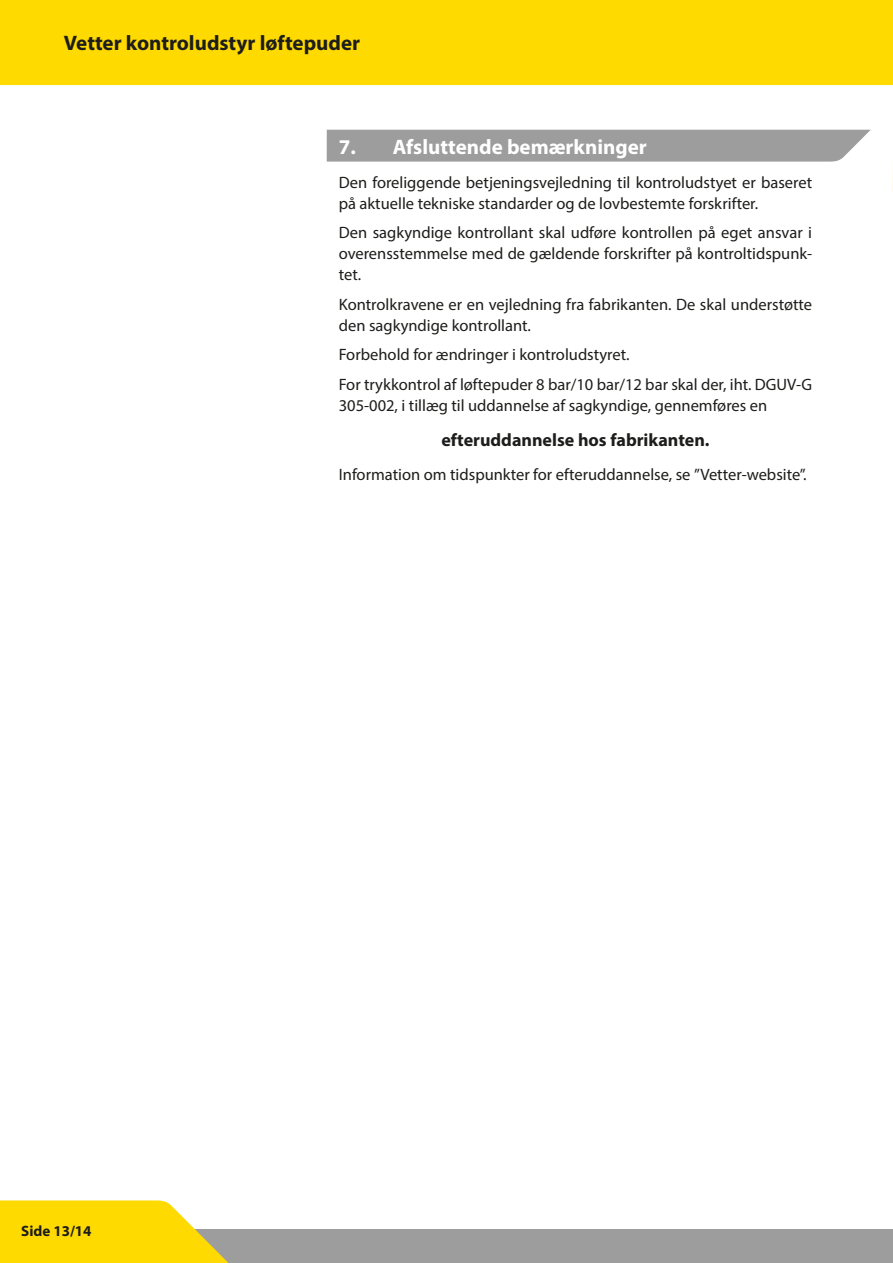
<style>
.page{position:relative;width:893px;height:1263px;background:#fff}
.page>*{position:absolute;margin:0;border:0;box-sizing:border-box;transform-origin:0 0}
.t1{font:700 21px "Myriad Pro";color:#1d1d1b}
.t2{font:700 21px "Myriad Pro";color:#fff}
.t3{font:700 18px "Myriad Pro";color:#1d1d1b}
.t4{font:16.5px/21px "Myriad Pro";color:#1d1d1b}
.t5{font:700 15px "Myriad Pro";color:#1d1d1b}
</style>
<div class="page">
<div style="left:0;top:1229px;width:893px;height:34px;background:#9d9d9d"></div>
<div style="left:0;top:0;width:892px;height:85px;background:#ffda00"></div>
<svg style="left:0;top:1200px;width:229px;height:63px"></svg>
<div style="left:327px;top:130px;width:544px;height:32px;background:#9d9d9d"></div>
<svg style="left:892px;top:0;width:1px;height:192px"></svg>
<p class="t1" style="left:64px;top:29px;width:298px">Vetter kontroludstyr løftepuder</p>
<p class="t2" style="left:339px;top:133px;width:310px">7. Afsluttende bemærkninger</p>
<p class="t4" style="left:339px;top:171px;width:475px">Den foreliggende betjeningsvejledning til kontroludstyet er baseret på aktuelle tekniske standarder og de lovbestemte forskrifter.</p>
<p class="t4" style="left:339px;top:222px;width:475px;text-align:justify">Den sagkyndige kontrollant skal udføre kontrollen på eget ansvar i overensstemmelse med de gældende forskrifter på kontroltidspunk&shy;tet.</p>
<p class="t4" style="left:339px;top:293px;width:475px">Kontrolkravene er en vejledning fra fabrikanten. De skal understøtte den sagkyndige kontrollant.</p>
<p class="t4" style="left:339px;top:340px;width:475px;line-height:29.5px">Forbehold for ændringer i kontroludstyret.<br>For trykkontrol af løftepuder 8 bar/10 bar/12 bar skal der, iht. DGUV-G</p>
<p class="t4" style="left:339px;top:394px;width:430px">305-002, i tillæg til uddannelse af sagkyndige, gennemføres en</p>
<p class="t3" style="left:441px;top:428px;width:270px">efteruddannelse hos fabrikanten.</p>
<p class="t4" style="left:339px;top:463px;width:469px">Information om tidspunkter for efteruddannelse, se ”Vetter-website”.</p>
<p class="t5" style="left:21px;top:1221px;width:72px">Side 13/14</p>
</div>
